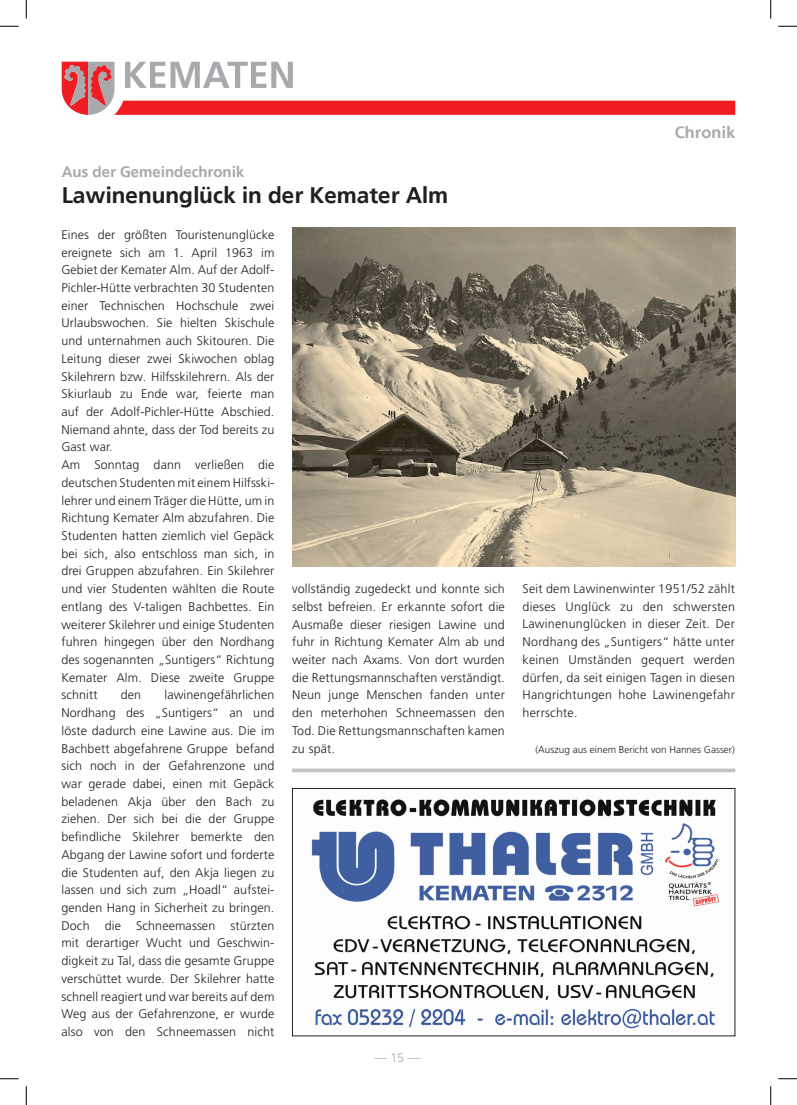
<style>
.page{position:relative;width:797px;height:1105px;background:#fff}
.page>*{position:absolute;margin:0;border:0;box-sizing:border-box;transform-origin:0 0}
.t1{font:700 22.5px "Frutiger Linotype";color:#231f20}
.t2{font:700 16.25px "Frutiger Linotype";letter-spacing:.01em;color:#a8a9ad}
.t3{font:700 15px "Frutiger Linotype";color:#a8a9ad}
.t4{font:300 12.5px/17.8px "Frutiger LT Pro";letter-spacing:.01em;color:#231f20;text-align:justify}
.t5{font:300 12.5px "Frutiger LT Pro";color:#a8a9ad}
.t6{font:300 10px "Frutiger LT Pro";color:#231f20}
</style>
<div class="page">
<svg style="left:62px;top:62px;width:673px;height:53px"></svg>
<img style="left:311px;top:799px;width:409px;height:230px">
<div style="left:292px;top:788px;width:443px;height:248px;border:1px solid #231f20"></div>
<svg style="left:292px;top:768px;width:443px;height:4px;background:#cacbcd"></svg>
<img style="left:293px;top:228px;width:442px;height:338px">
<svg style="left:0;top:25px;width:19px;height:2px"></svg>
<svg style="left:778px;top:25px;width:19px;height:2px"></svg>
<svg style="left:0;top:1078px;width:19px;height:1px"></svg>
<svg style="left:778px;top:1078px;width:19px;height:1px"></svg>
<svg style="left:25px;top:0;width:2px;height:19px"></svg>
<svg style="left:25px;top:1086px;width:2px;height:19px"></svg>
<svg style="left:770px;top:0;width:1px;height:19px"></svg>
<svg style="left:770px;top:1086px;width:1px;height:19px"></svg>
<p class="t3" style="left:62px;top:163px;width:184px">Aus der Gemeindechronik</p>
<h1 class="t1" style="left:62px;top:182px;width:388px">Lawinenunglück in der Kemater Alm</h1>
<h2 class="t2" style="left:674px;top:122px;width:62px">Chronik</h2>
<p class="t4" style="left:61px;top:226px;width:214px;text-align:left">Eines der größten Touristenunglücke ereignete sich am 1. April 1963 im Gebiet der Kemater Alm. Auf der Adolf-Pichler-Hütte verbrachten 30 Studenten einer Technischen Hochschule zwei Urlaubswochen. Sie hielten Skischule und unternahmen auch Skitouren. Die Leitung dieser zwei Skiwochen oblag Skilehrern bzw. Hilfsskilehrern. Als der Skiurlaub zu Ende war, feierte man auf der Adolf-Pichler-Hütte Abschied.<br>Niemand ahnte, dass der Tod bereits zu Gast war.<br>Am Sonntag dann verließen die deutschen Studenten mit einem Hilfsski&shy;lehrer und einem Träger die Hütte, um in Richtung Kemater Alm abzufahren. Die Studenten hatten ziemlich viel Gepäck bei sich, also entschloss man sich, in drei Gruppen abzufahren. Ein Skilehrer und vier Studenten wählten die Route entlang des V-taligen Bachbettes. Ein weiterer Skilehrer und einige Studenten fuhren hingegen über den Nordhang des sogenannten „Suntigers“ Richtung Kemater Alm. Diese zweite Gruppe schnitt</p>
<p class="t4" style="left:61px;top:686px;width:214px;text-indent:103px">lawinengefährlichen Nordhang des „Suntigers“ an und löste dadurch eine Lawine aus. Die im Bachbett abgefahrene Gruppe befand sich noch in der Gefahrenzone und war gerade dabei, einen mit Gepäck beladenen Akja über den Bach zu ziehen. Der sich bei die der Gruppe befindliche Skilehrer bemerkte den Abgang der Lawine sofort und forderte die Studenten auf, den Akja liegen zu lassen und sich zum „Hoadl“ aufstei&shy;genden Hang in Sicherheit zu bringen.<br>Doch die Schneemassen stürzten mit derartiger Wucht und Geschwin&shy;digkeit zu Tal, dass die gesamte Gruppe verschüttet wurde. Der Skilehrer hatte schnell reagiert und war bereits auf dem Weg aus der Gefahrenzone, er wurde also von den Schneemassen nicht</p>
<p class="t4" style="left:121px;top:686px;width:22px">den</p>
<p class="t4" style="left:292px;top:580px;width:214px">vollständig zugedeckt und konnte sich selbst befreien. Er erkannte sofort die Ausmaße dieser riesigen Lawine und fuhr in Richtung Kemater Alm ab und weiter nach Axams. Von dort wurden die Rettungsmannschaften verständigt.<br>Neun junge Menschen fanden unter den meterhohen Schneemassen den Tod. Die Rettungsmannschaften kamen zu spät.</p>
<p class="t4" style="left:522px;top:580px;width:214px">Seit dem Lawinenwinter 1951/52 zählt dieses Unglück zu den schwersten Lawinenunglücken in dieser Zeit. Der Nordhang des „Suntigers“ hätte unter keinen Umständen gequert werden dürfen, da seit einigen Tagen in diesen Hangrichtungen hohe Lawinengefahr herrschte.</p>
<p class="t6" style="left:535px;top:743px;width:201px">(Auszug aus einem Bericht von Hannes Gasser)</p>
<p class="t5" style="left:374px;top:1050px;width:47px">— 15 —</p>
</div>
